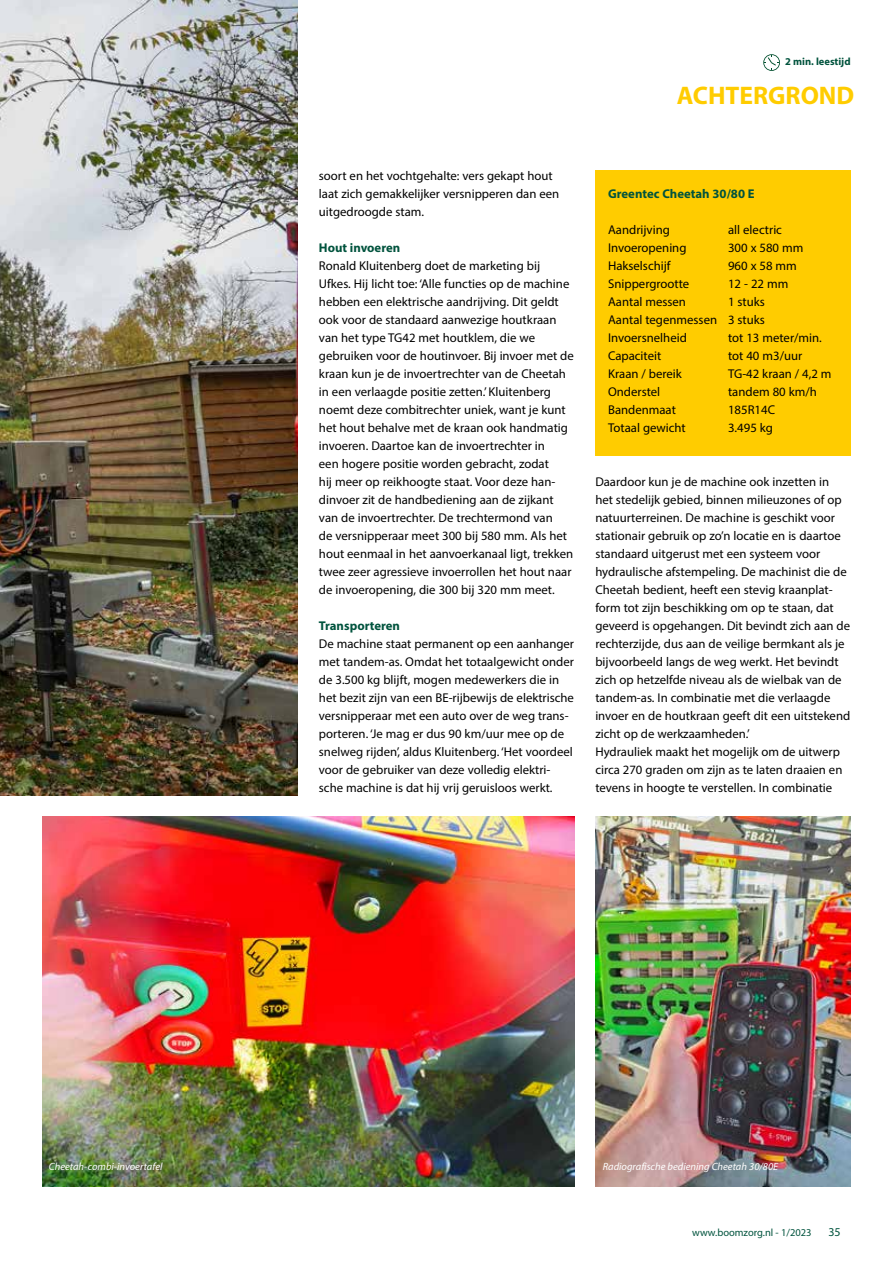
<style>
.page{position:relative;width:893px;height:1263px;background:#fff}
.page>*{position:absolute;margin:0;border:0;box-sizing:border-box;transform-origin:0 0}
.t1{font:700 25.5px "Myriad Pro";color:#fc0}
.t2{font:12.75px/18px "Myriad Pro";color:#000}
.t3{font:700 12.75px "Myriad Pro";color:#00533d}
.t4{font:12px "Myriad Pro";color:#00533d}
.t5{font:italic 10.5px "Myriad Pro";color:#fff}
.t6{font:10.5px "Myriad Pro";color:#00533d}
.t7{font:700 10.5px "Myriad Pro";color:#00533d}
</style>
<div class="page">
<img style="left:0;top:0;width:298px;height:796px">
<div style="left:595px;top:170px;width:255px;height:286px;background:#fc0"></div>
<img style="left:43px;top:817px;width:531px;height:369px">
<svg style="left:763px;top:54px;width:17px;height:17px"></svg>
<img style="left:595px;top:817px;width:255px;height:369px">
<p class="t7" style="left:785px;top:55px;width:67px">2 min. leestijd</p>
<h1 class="t1" style="left:677px;top:79px;width:179px">ACHTERGROND</h1>
<p class="t2" style="left:319px;top:167px;width:242px">soort en het vochtgehalte: vers gekapt hout laat zich gemakkelijker versnipperen dan een uitgedroogde stam.</p>
<p class="t3" style="left:319px;top:239px;width:83px">Hout invoeren</p>
<p class="t2" style="left:319px;top:257px;width:256px">Ronald Kluitenberg doet de marketing bij Ufkes. Hij licht toe: ‘Alle functies op de machine hebben een elektrische aandrijving. Dit geldt ook voor de standaard aanwezige houtkraan van het type TG42 met houtklem, die we gebruiken voor de houtinvoer. Bij invoer met de kraan kun je de invoertrechter van de Cheetah in een verlaagde positie zetten.’ Kluitenberg noemt deze combitrechter uniek, want je kunt het hout behalve met de kraan ook handmatig invoeren. Daartoe kan de invoertrechter in<br>een hogere positie worden gebracht, zodat<br>hij meer op reikhoogte staat. Voor deze han&shy;dinvoer zit de handbediening aan de zijkant van de invoertrechter. De trechtermond van<br>de versnipperaar meet 300 bij 580 mm. Als het hout eenmaal in het aanvoerkanaal ligt, trekken twee zeer agressieve invoerrollen het hout naar de invoeropening, die 300 bij 320 mm meet.</p>
<p class="t3" style="left:319px;top:617px;width:83px">Transporteren</p>
<p class="t2" style="left:319px;top:635px;width:257px">De machine staat permanent op een aanhanger met tandem-as. Omdat het totaalgewicht onder de 3.500 kg blijft, mogen medewerkers die in het bezit zijn van een BE-rijbewijs de elektrische versnipperaar met een auto over de weg trans&shy;porteren. ‘Je mag er dus 90 km/uur mee op de snelweg rijden’, aldus Kluitenberg. ‘Het voordeel voor de gebruiker van deze volledig elektri&shy;sche machine is dat hij vrij geruisloos werkt.</p>
<p class="t3" style="left:608px;top:185px;width:148px">Greentec Cheetah 30/80 E</p>
<p class="t2" style="left:608px;top:221px;width:63px">Aandrijving</p>
<p class="t2" style="left:728px;top:221px;width:55px">all electric</p>
<p class="t2" style="left:608px;top:239px;width:80px">Invoeropening</p>
<p class="t2" style="left:728px;top:239px;width:77px">300 x 580 mm</p>
<p class="t2" style="left:608px;top:257px;width:64px">Hakselschijf</p>
<p class="t2" style="left:728px;top:257px;width:70px">960 x 58 mm</p>
<p class="t2" style="left:608px;top:275px;width:83px">Snippergrootte</p>
<p class="t2" style="left:728px;top:275px;width:62px">12 - 22 mm</p>
<p class="t2" style="left:608px;top:293px;width:79px">Aantal messen</p>
<p class="t2" style="left:608px;top:293px;width:158px;text-align:justify;text-indent:120px">1 stuks Aantal tegenmessen 3 stuks Invoersnelheid</p>
<p class="t2" style="left:728px;top:329px;width:95px">tot 13 meter/min.</p>
<p class="t2" style="left:608px;top:347px;width:55px">Capaciteit</p>
<p class="t2" style="left:728px;top:347px;width:76px">tot 40 m3/uur</p>
<p class="t2" style="left:608px;top:365px;width:75px">Kraan / bereik</p>
<p class="t2" style="left:728px;top:365px;width:105px">TG-42 kraan / 4,2 m</p>
<p class="t2" style="left:608px;top:383px;width:54px">Onderstel</p>
<p class="t2" style="left:728px;top:383px;width:90px">tandem 80 km/h</p>
<p class="t2" style="left:608px;top:401px;width:69px">Bandenmaat</p>
<p class="t2" style="left:728px;top:401px;width:48px">185R14C</p>
<p class="t2" style="left:608px;top:419px;width:79px">Totaal gewicht</p>
<p class="t2" style="left:728px;top:419px;width:46px">3.495 kg</p>
<p class="t2" style="left:595px;top:473px;width:256px">Daardoor kun je de machine ook inzetten in<br>het stedelijk gebied, binnen milieuzones of op natuurterreinen. De machine is geschikt voor stationair gebruik op zo’n locatie en is daartoe standaard uitgerust met een systeem voor hydraulische afstempeling. De machinist die de Cheetah bedient, heeft een stevig kraanplat&shy;form tot zijn beschikking om op te staan, dat geveerd is opgehangen. Dit bevindt zich aan de rechterzijde, dus aan de veilige bermkant als je bijvoorbeeld langs de weg werkt. Het bevindt zich op hetzelfde niveau als de wielbak van de tandem-as. In combinatie met die verlaagde invoer en de houtkraan geeft dit een uitstekend zicht op de werkzaamheden.’<br>Hydrauliek maakt het mogelijk om de uitwerp circa 270 graden om zijn as te laten draaien en tevens in hoogte te verstellen. In combinatie</p>
<p class="t5" style="left:49px;top:1160px;width:115px">Cheetah-combi-invoertafel</p>
<p class="t5" style="left:603px;top:1160px;width:177px">Radiografische bediening Cheetah 30/80E</p>
<p class="t6" style="left:692px;top:1226px;width:121px">www.boomzorg.nl - 1/2023</p>
<p class="t4" style="left:828px;top:1224px;width:14px">35</p>
</div>
